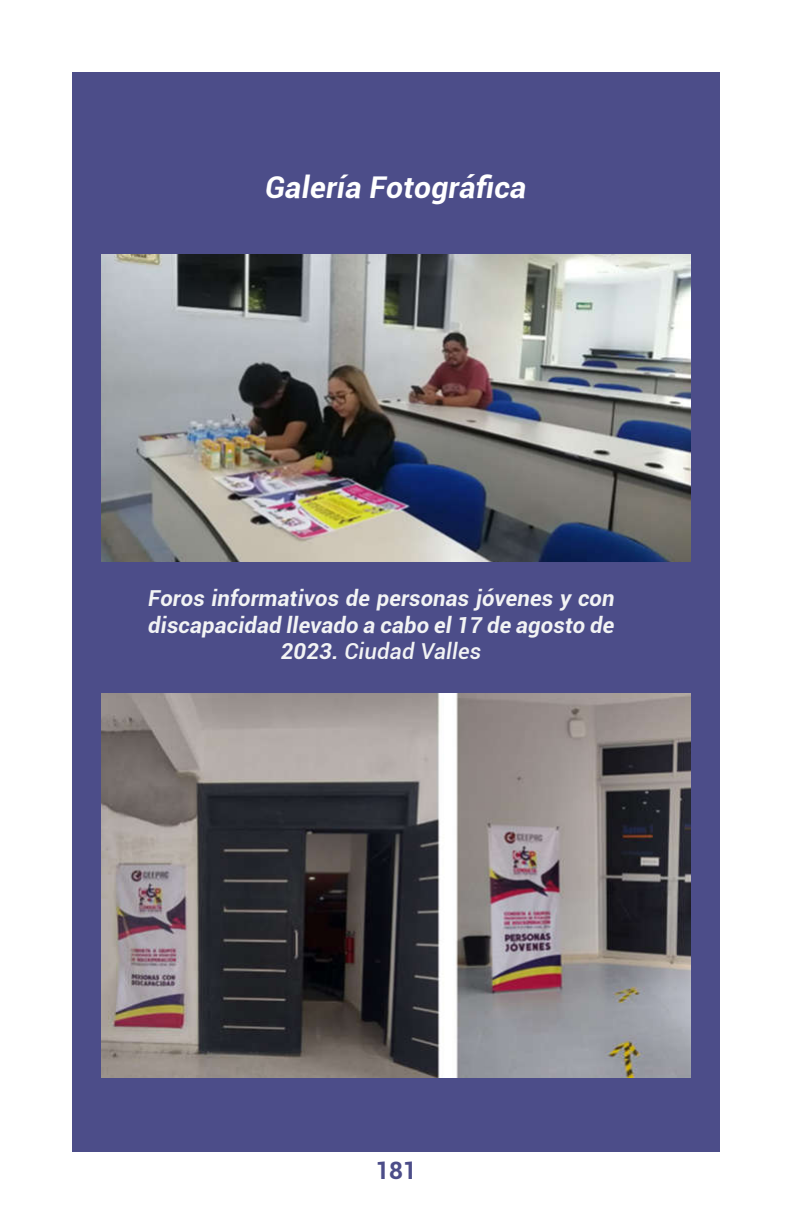
<style>
.page{position:relative;width:792px;height:1224px;background:#fff}
.page>*{position:absolute;margin:0;border:0;box-sizing:border-box;transform-origin:0 0}
.t1{font:italic 700 30px "Roboto";letter-spacing:.01em;color:#fff}
.t2{font:700 24px "Roboto";color:#4c4d89}
.t3{font:italic 700 22px/26.4px "Roboto";letter-spacing:.01em;color:#f2f3f4;text-align:center}
.s1{font-weight:500}
</style>
<div class="page">
<div style="left:72px;top:72px;width:648px;height:1080px;background:#4c4d89"></div>
<img style="left:101px;top:255px;width:590px;height:306px">
<img style="left:101px;top:694px;width:590px;height:383px">
<h1 class="t1" style="left:265px;top:166px;width:263px">Galería Fotográfica</h1>
<p class="t3" style="left:148px;top:586px;width:468px">Foros informativos de personas jóvenes y con discapacidad llevado a cabo el 17 de agosto de<br>2023. <span class="s1">Ciudad Valles</span></p>
<p class="t2" style="left:375px;top:1157px;width:43px">181</p>
</div>
